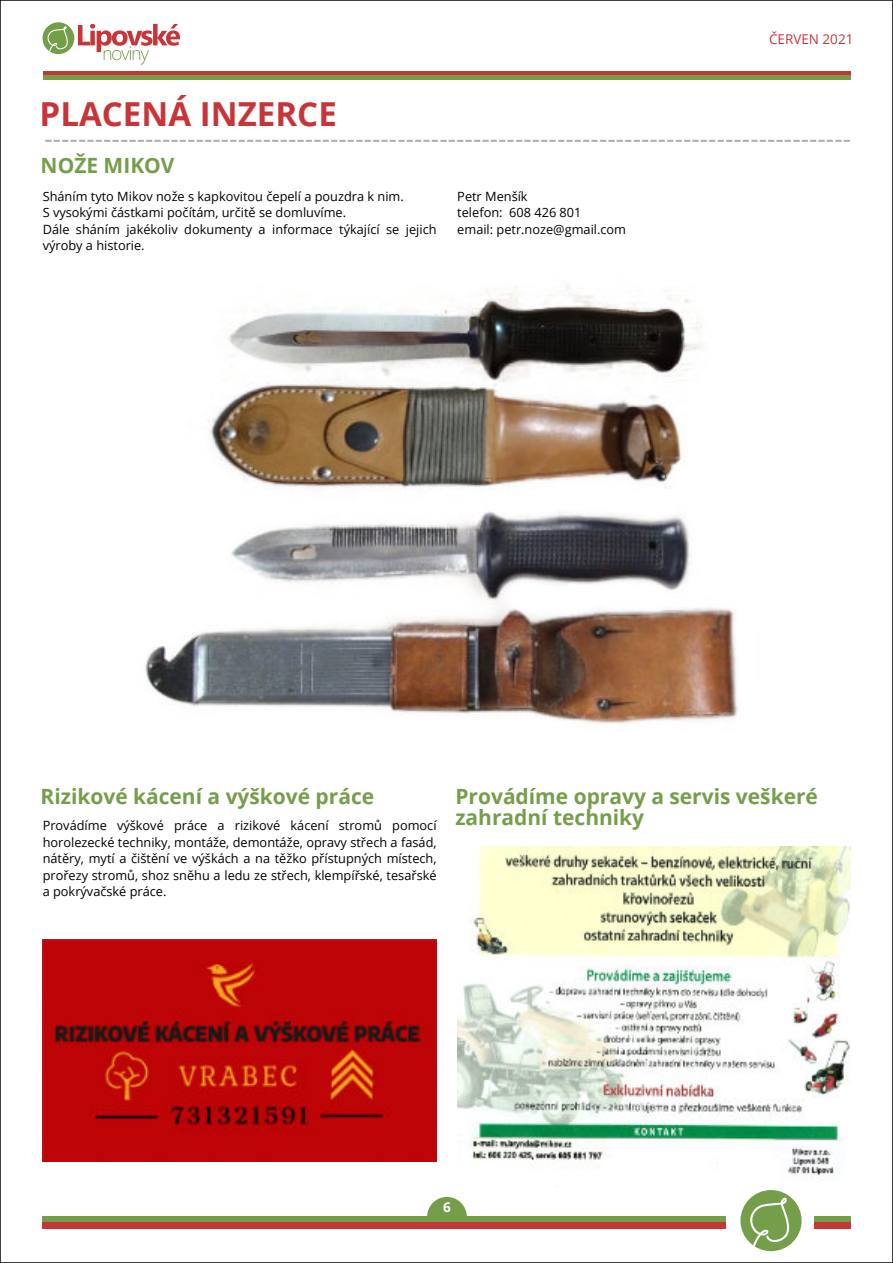
<style>
.page{position:relative;width:893px;height:1263px;background:#fff}
.page>*{position:absolute;margin:0;border:0;box-sizing:border-box;transform-origin:0 0}
.t1{font:700 33px "Open Sans";color:#c83539}
.t2{font:26.1px "Open Sans";color:#b1a9a2}
.t3{font:700 21px/21px "Open Sans";color:#759e4b}
.t4{font:13.5px "Open Sans";color:#c83539}
.t5{font:700 13.5px "Open Sans";color:#fff}
.t6{font:12.75px/16.5px "Open Sans";color:#000}
</style>
<div class="page">
<hr style="left:43px;top:71px;width:807px;height:4px;background:#c83539">
<hr style="left:43px;top:75px;width:807px;height:4px;background:#759e4b">
<svg style="left:78px;top:24px;width:102px;height:41px"></svg>
<div style="left:43px;top:22px;width:31px;height:32px;background:#759e4b;border-radius:50%"></div>
<svg style="left:47px;top:26px;width:21px;height:26px"></svg>
<svg style="left:427px;top:1197px;width:40px;height:19px"></svg>
<div style="left:43px;top:1216px;width:683px;height:6px;background:#759e4b"></div>
<div style="left:43px;top:1222px;width:683px;height:7px;background:#c83539"></div>
<div style="left:740px;top:1190px;width:62px;height:61px;background:#759e4b;border-radius:50%"></div>
<svg style="left:750px;top:1197px;width:39px;height:49px"></svg>
<div style="left:814px;top:1216px;width:36px;height:6px;background:#759e4b"></div>
<div style="left:814px;top:1222px;width:36px;height:7px;background:#c83539"></div>
<img style="left:145px;top:285px;width:593px;height:439px">
<img style="left:42px;top:940px;width:395px;height:221px">
<img style="left:457px;top:847px;width:393px;height:330px">
<p class="t4" style="left:769px;top:34px;width:86px">ČERVEN 2021</p>
<h1 class="t1" style="left:40px;top:101px;width:299px">PLACENÁ INZERCE</h1>
<h2 class="t2" style="left:44px;top:128px;width:808px">------------------------------------------------------------------------------------------------</h2>
<h3 class="t3" style="left:41px;top:157px;width:135px">NOŽE MIKOV</h3>
<p class="t6" style="left:43px;top:189px;width:395px">Sháním tyto Mikov nože s kapkovitou čepelí a pouzdra k nim.<br>S vysokými částkami počítám, určitě se domluvíme.<br>Dále sháním jakékoliv dokumenty a informace týkající se jejich výroby a historie.</p>
<p class="t6" style="left:457px;top:189px;width:170px">Petr Menšík<br>telefon: 608 426 801<br>email: petr.noze@gmail.com</p>
<h3 class="t3" style="left:41px;top:788px;width:335px">Rizikové kácení a výškové práce</h3>
<h3 class="t3" style="left:455px;top:788px;width:364px">Provádíme opravy a servis veškeré zahradní techniky</h3>
<p class="t6" style="left:43px;top:819px;width:395px;text-align:justify">Provádíme výškové práce a rizikové kácení stromů pomocí horolezecké techniky, montáže, demontáže, opravy střech a fasád, nátěry, mytí a čištění ve výškách a na těžko přístupných místech, prořezy stromů, shoz sněhu a ledu ze střech, klempířské, tesařské a pokrývačské práce.</p>
<p class="t5" style="left:443px;top:1201px;width:9px">6</p>
</div>
